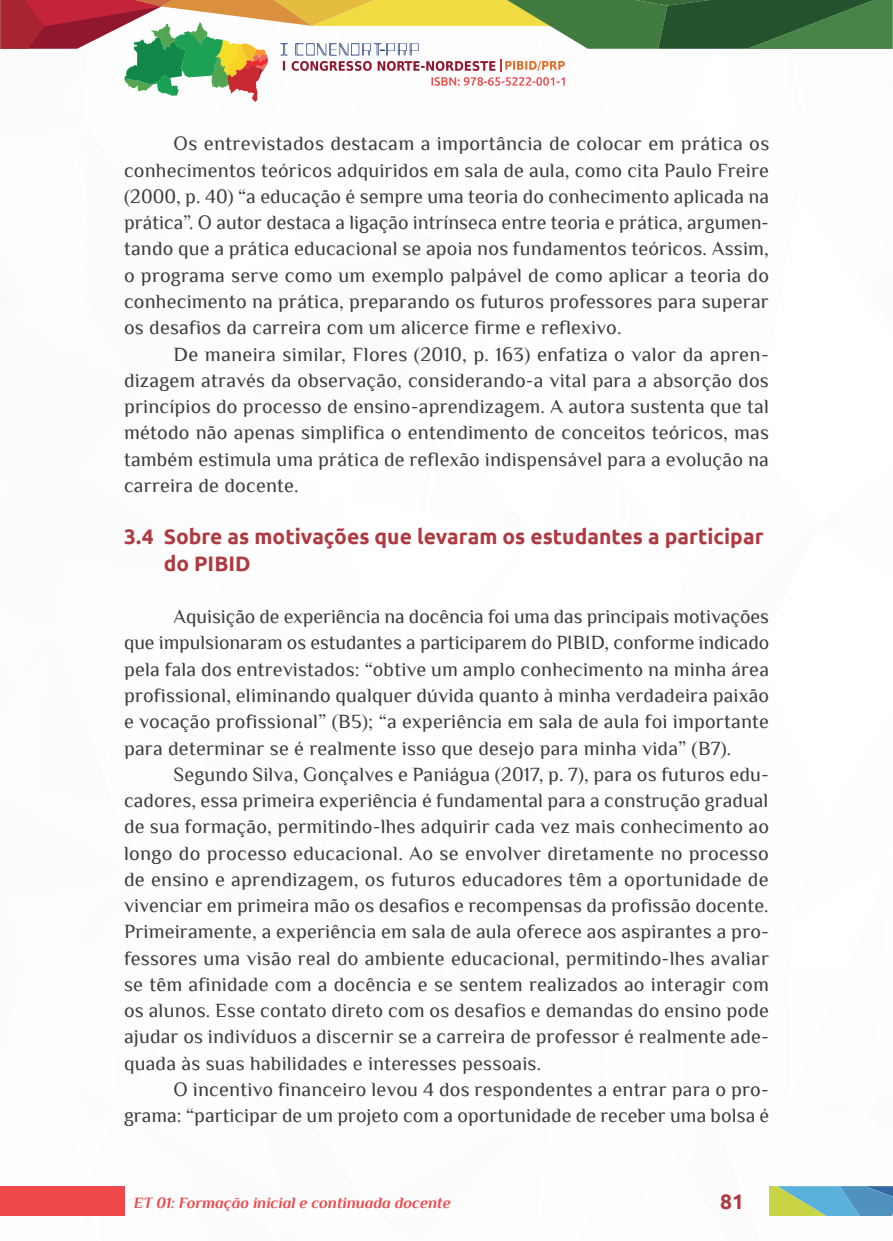
<style>
.page{position:relative;width:893px;height:1241px;background:#fff}
.page>*{position:absolute;margin:0;border:0;box-sizing:border-box;transform-origin:0 0}
._8_SUBTÍTULO_2{font:700 21px/26.2px "Ubuntu";color:#af3a41}
._6_CORPO{font:20.12px/26.2px "Philosopher";letter-spacing:.01em;color:#3e3e3f;text-align:justify}
.t1{font:italic 700 15.75px "Philosopher";color:#ef484b}
</style>
<div class="page">
<div style="left:0;top:1185px;width:124px;height:30px;background:#ef484b"></div>
<svg style="left:0;top:0;width:892px;height:102px"></svg>
<svg style="left:769px;top:1186px;width:124px;height:29px;background:#72aea9"></svg>
<p class="_6_CORPO" style="left:124px;top:131px;width:647px;text-indent:50px">Os entrevistados destacam a importância de colocar em prática os conhecimentos teóricos adquiridos em sala de aula, como cita Paulo Freire (2000, p. 40) “a educação é sempre uma teoria do conhecimento aplicada na prática”. O autor destaca a ligação intrínseca entre teoria e prática, argumen&shy;tando que a prática educacional se apoia nos fundamentos teóricos. Assim, o programa serve como um exemplo palpável de como aplicar a teoria do conhecimento na prática, preparando os futuros professores para superar os desafios da carreira com um alicerce firme e reflexivo.</p>
<p class="_6_CORPO" style="left:124px;top:341px;width:647px;text-indent:50px">De maneira similar, Flores (2010, p. 163) enfatiza o valor da apren&shy;dizagem através da observação, considerando-a vital para a absorção dos princípios do processo de ensino-aprendizagem. A autora sustenta que tal método não apenas simplifica o entendimento de conceitos teóricos, mas também estimula uma prática de reflexão indispensável para a evolução na carreira de docente.</p>
<p class="_8_SUBTÍTULO_2" style="left:164px;top:523px;width:601px;text-indent:-40px">3.4 Sobre as motivações que levaram os estudantes a participar do PIBID</p>
<p class="_6_CORPO" style="left:124px;top:603px;width:647px;text-indent:50px">Aquisição de experiência na docência foi uma das principais motivações que impulsionaram os estudantes a participarem do PIBID, conforme indicado pela fala dos entrevistados: “obtive um amplo conhecimento na minha área profissional, eliminando qualquer dúvida quanto à minha verdadeira paixão e vocação profissional” (B5); “a experiência em sala de aula foi importante para determinar se é realmente isso que desejo para minha vida” (B7).</p>
<p class="_6_CORPO" style="left:124px;top:761px;width:646px;text-indent:50px">Segundo Silva, Gonçalves e Paniágua (2017, p. 7), para os futuros edu&shy;cadores, essa primeira experiência é fundamental para a construção gradual de sua formação, permitindo-lhes adquirir cada vez mais conhecimento ao longo do processo educacional. Ao se envolver diretamente no processo de ensino e aprendizagem, os futuros educadores têm a oportunidade de vivenciar em primeira mão os desafios e recompensas da profissão docente.<br>Primeiramente, a experiência em sala de aula oferece aos aspirantes a pro&shy;fessores uma visão real do ambiente educacional, permitindo-lhes avaliar se têm afinidade com a docência e se sentem realizados ao interagir com os alunos. Esse contato direto com os desafios e demandas do ensino pode ajudar os indivíduos a discernir se a carreira de professor é realmente ade&shy;quada às suas habilidades e interesses pessoais.</p>
<p class="_6_CORPO" style="left:124px;top:1076px;width:647px;text-align:right">O incentivo financeiro levou 4 dos respondentes a entrar para o pro&shy;grama: “participar de um projeto com a oportunidade de receber uma bolsa é</p>
<p class="t1" style="left:134px;top:1193px;width:318px">ET 01: Formação inicial e continuada docente</p>
<p class="_8_SUBTÍTULO_2" style="left:720px;top:1188px;width:25px">81</p>
</div>
